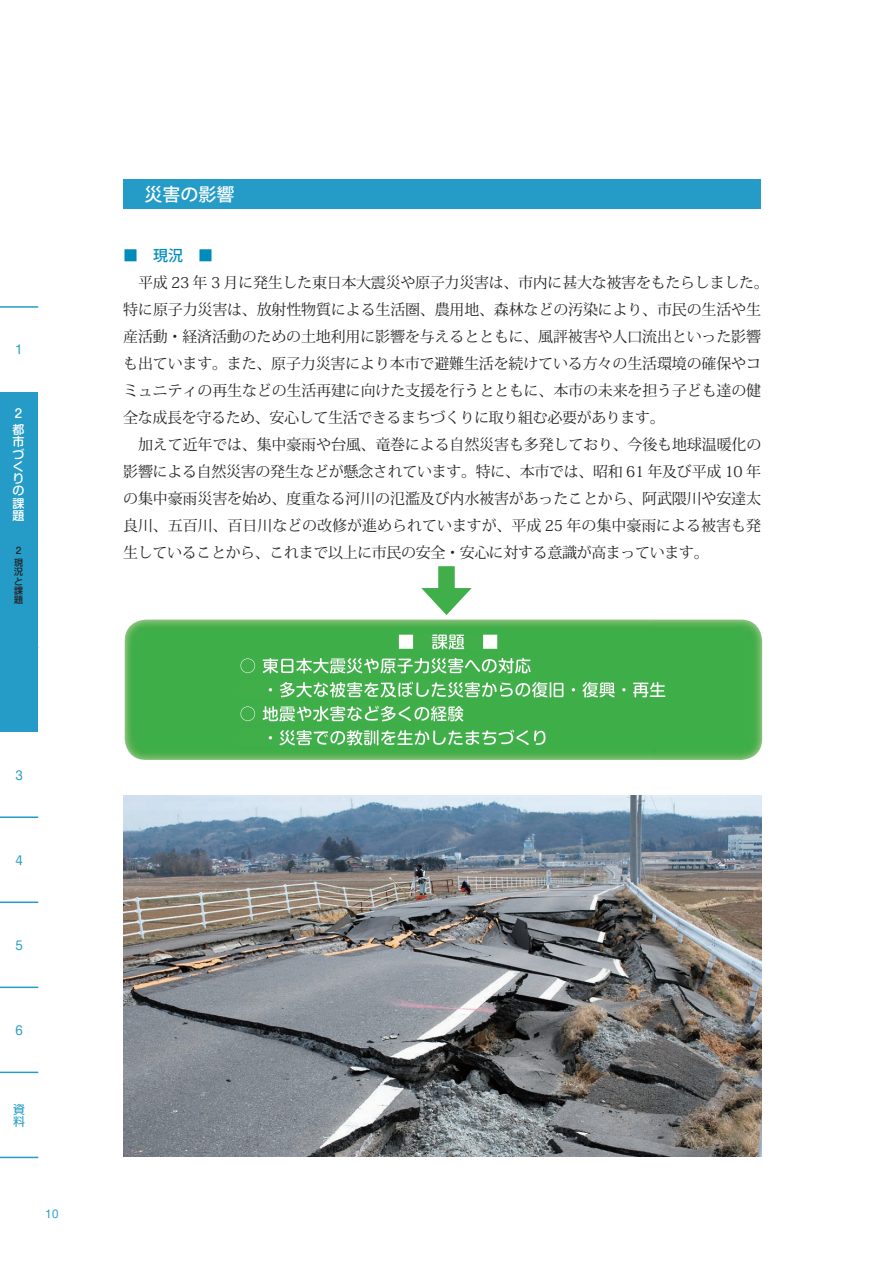
<style>
.page{position:relative;width:893px;height:1263px;background:#fff}
.page>*{position:absolute;margin:0;border:0;box-sizing:border-box;transform-origin:0 0}
.t1{font:500 18px "Koz Go Pr 6 N";color:#fff}
.t2{font:15px/27px "Koz Min Pr 6 N";letter-spacing:-.01em;color:#231f20}
.t3{font:500 15px "Koz Go Pr 6 N";color:#008bbd}
.t4{font:500 12px/12.3px "Shin M Go Pro";color:#fff}
.t5{font:12px/12px "Shin M Go Pro";color:#249cc7}
.t6{font:10.5px "Shin M Go Pro";color:#249cc7}
.t7{font:500 9px/9.1px "Shin M Go Pro";color:#231f20}
</style>
<div class="page">
<hr style="left:0;top:306px;width:38px;height:2px;background:#249cc7">
<hr style="left:0;top:816px;width:38px;height:2px;background:#249cc7">
<hr style="left:0;top:901px;width:38px;height:2px;background:#249cc7">
<hr style="left:0;top:986px;width:38px;height:2px;background:#249cc7">
<hr style="left:0;top:1071px;width:38px;height:2px;background:#249cc7">
<hr style="left:0;top:1157px;width:38px;height:1px;background:#249cc7">
<div style="left:0;top:392px;width:38px;height:340px;background:#249cc7"></div>
<img style="left:125px;top:620px;width:637px;height:140px">
<img style="left:399px;top:634px;width:98px;height:15px">
<img style="left:240px;top:658px;width:291px;height:15px">
<img style="left:240px;top:681px;width:425px;height:16px">
<img style="left:240px;top:706px;width:223px;height:15px">
<img style="left:240px;top:730px;width:305px;height:15px">
<div style="left:123px;top:179px;width:638px;height:30px;background:#249cc7"></div>
<div style="left:438px;top:566px;width:17px;height:32px;background:#40ae49"></div>
<svg style="left:421px;top:588px;width:51px;height:27px"></svg>
<img style="left:123px;top:795px;width:638px;height:362px">
<p class="t5" style="left:13px;top:342px;width:13px">１</p>
<p class="t4" style="left:13px;top:404px;width:13px;line-height:15.8px">２都</p>
<p class="t4" style="left:13px;top:434px;width:13px">市づくりの課題</p>
<p class="t7" style="left:14px;top:544px;width:10px;line-height:11.9px">２現</p>
<p class="t7" style="left:14px;top:566px;width:10px;text-align:justify">況と課題</p>
<p class="t1" style="left:145px;top:184px;width:91px">災害の影響</p>
<p class="t3" style="left:123px;top:247px;width:92px">■　現況　■</p>
<p class="t2" style="left:123px;top:269px;width:647px">　平成 23 年 3 月に発生した東日本大震災や原子力災害は、市内に甚大な被害をもたらしました。特に原子力災害は、放射性物質による生活圏、農用地、森林などの汚染により、市民の生活や生産活動・経済活動のための土地利用に影響を与えるとともに、風評被害や人口流出といった影響も出ています。また、原子力災害により本市で避難生活を続けている方々の生活環境の確保やコミュニティの再生などの生活再建に向けた支援を行うとともに、本市の未来を担う子ども達の健全な成長を守るため、安心して生活できるまちづくりに取り組む必要があります。<br>　加えて近年では、集中豪雨や台風、竜巻による自然災害も多発しており、今後も地球温暖化の影響による自然災害の発生などが懸念されています。特に、本市では、昭和 61 年及び平成 10 年の集中豪雨災害を始め、度重なる河川の氾濫及び内水被害があったことから、阿武隈川や安達太良川、五百川、百日川などの改修が進められていますが、平成 25 年の集中豪雨による被害も発生していることから、これまで以上に市民の安全・安心に対する意識が高まっています。</p>
<p class="t5" style="left:13px;top:768px;width:13px">３</p>
<p class="t5" style="left:13px;top:853px;width:13px">４</p>
<p class="t5" style="left:13px;top:938px;width:13px">５</p>
<p class="t5" style="left:13px;top:1023px;width:13px">６</p>
<p class="t5" style="left:13px;top:1102px;width:13px">資料</p>
<p class="t6" style="left:46px;top:1205px;width:14px">10</p>
</div>
